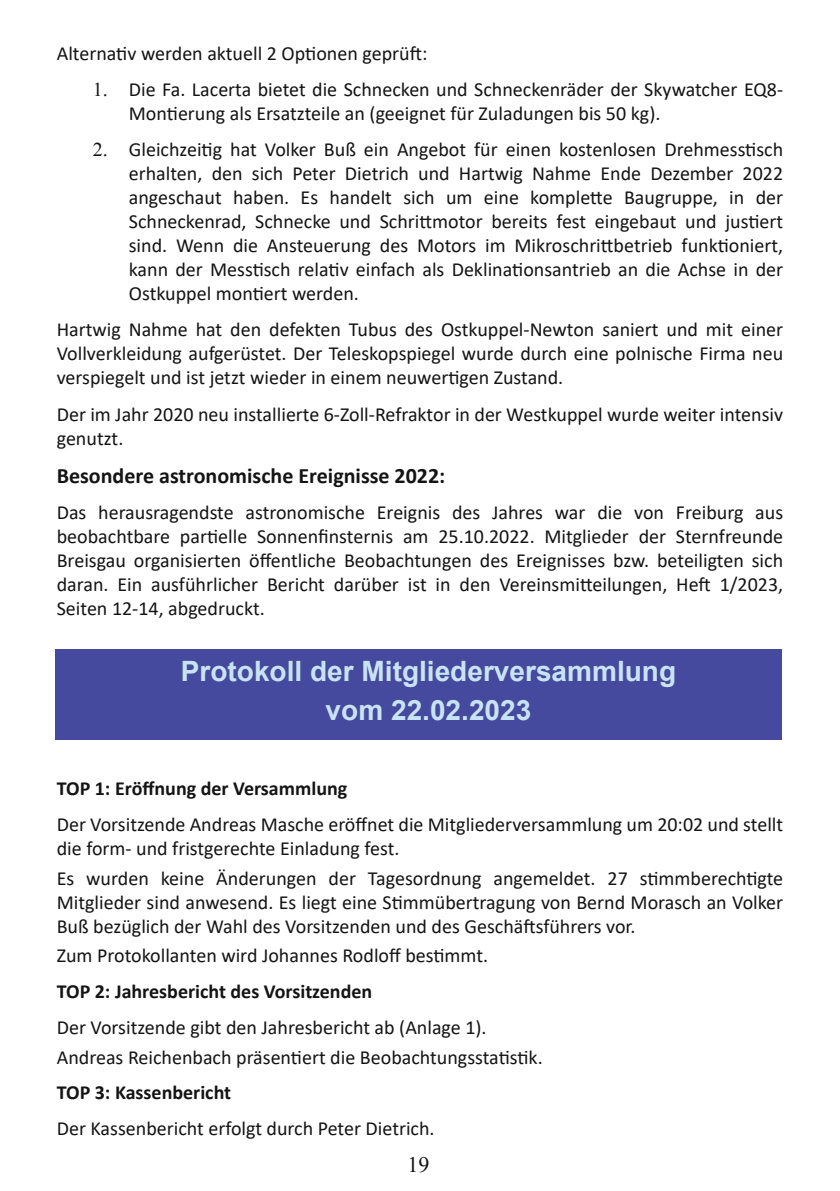
<style>
.page{position:relative;width:840px;height:1191px;background:#fff}
.page>*{position:absolute;margin:0;border:0;box-sizing:border-box;transform-origin:0 0}
.t1{font:700 28px/39.2px "Arial";color:#c8e3f4;text-align:center}
.t2{font:700 22px "Calibri";color:#131413}
.t3{font:22px "Times New Roman";color:#131413}
.t4{font:20px/24px "Calibri";color:#131413}
.t5{font:700 20px "Calibri";color:#131413}
</style>
<div class="page">
<div style="left:55px;top:649px;width:726px;height:91px;background:#464a9e"></div>
<p class="t4" style="left:129px;top:35px;width:655px;line-height:36px;text-indent:-72px">Alternativ werden aktuell 2 Optionen geprüft:<br>Die Fa. Lacerta bietet die Schnecken und Schneckenräder der Skywatcher EQ8-</p>
<p class="t4" style="left:129px;top:95px;width:655px;line-height:36px">Montierung als Ersatzteile an (geeignet für Zuladungen bis 50 kg).<br>Gleichzeitig hat Volker Buß ein Angebot für einen kostenlosen Drehmesstisch</p>
<p class="t4" style="left:129px;top:161px;width:655px;text-align:justify">erhalten, den sich Peter Dietrich und Hartwig Nahme Ende Dezember 2022 angeschaut haben. Es handelt sich um eine komplette Baugruppe, in der Schneckenrad, Schnecke und Schrittmotor bereits fest eingebaut und justiert sind. Wenn die Ansteuerung des Motors im Mikroschrittbetrieb funktioniert, kann der Messtisch relativ einfach als Deklinationsantrieb an die Achse in der Ostkuppel montiert werden.</p>
<p class="t4" style="left:57px;top:317px;width:727px;text-align:justify">Hartwig Nahme hat den defekten Tubus des Ostkuppel-Newton saniert und mit einer Vollverkleidung aufgerüstet. Der Teleskopspiegel wurde durch eine polnische Firma neu verspiegelt und ist jetzt wieder in einem neuwertigen Zustand.</p>
<p class="t4" style="left:57px;top:401px;width:727px">Der im Jahr 2020 neu installierte 6-Zoll-Refraktor in der Westkuppel wurde weiter intensiv genutzt.</p>
<p class="t2" style="left:57px;top:460px;width:390px">Besondere astronomische Ereignisse 2022:</p>
<p class="t4" style="left:57px;top:500px;width:727px;text-align:justify">Das herausragendste astronomische Ereignis des Jahres war die von Freiburg aus beobachtbare partielle Sonnenfinsternis am 25.10.2022. Mitglieder der Sternfreunde Breisgau organisierten öffentliche Beobachtungen des Ereignisses bzw. beteiligten sich daran. Ein ausführlicher Bericht darüber ist in den Vereinsmitteilungen, Heft 1/2023, Seiten 12-14, abgedruckt.</p>
<h1 class="t1" style="left:181px;top:652px;width:496px">Protokoll der Mitgliederversammlung vom 22.02.2023</h1>
<p class="t5" style="left:57px;top:774px;width:292px">TOP 1: Eröffnung der Versammlung</p>
<p class="t4" style="left:57px;top:812px;width:727px">Der Vorsitzende Andreas Masche eröffnet die Mitgliederversammlung um 20:02 und stellt die form- und fristgerechte Einladung fest.</p>
<p class="t4" style="left:57px;top:865px;width:727px;text-align:justify">Es wurden keine Änderungen der Tagesordnung angemeldet. 27 stimmberechtigte Mitglieder sind anwesend. Es liegt eine Stimmübertragung von Bernd Morasch an Volker Buß bezüglich der Wahl des Vorsitzenden und des Geschäftsführers vor.</p>
<p class="t4" style="left:57px;top:943px;width:432px">Zum Protokollanten wird Johannes Rodloff bestimmt.</p>
<p class="t5" style="left:57px;top:977px;width:317px">TOP 2: Jahresbericht des Vorsitzenden</p>
<p class="t4" style="left:57px;top:1012px;width:487px;line-height:29.6px">Der Vorsitzende gibt den Jahresbericht ab (Anlage 1).<br>Andreas Reichenbach präsentiert die Beobachtungsstatistik.</p>
<p class="t5" style="left:57px;top:1078px;width:176px">TOP 3: Kassenbericht</p>
<p class="t4" style="left:57px;top:1115px;width:379px">Der Kassenbericht erfolgt durch Peter Dietrich.</p>
<p class="t3" style="left:407px;top:1149px;width:23px">19</p>
</div>
